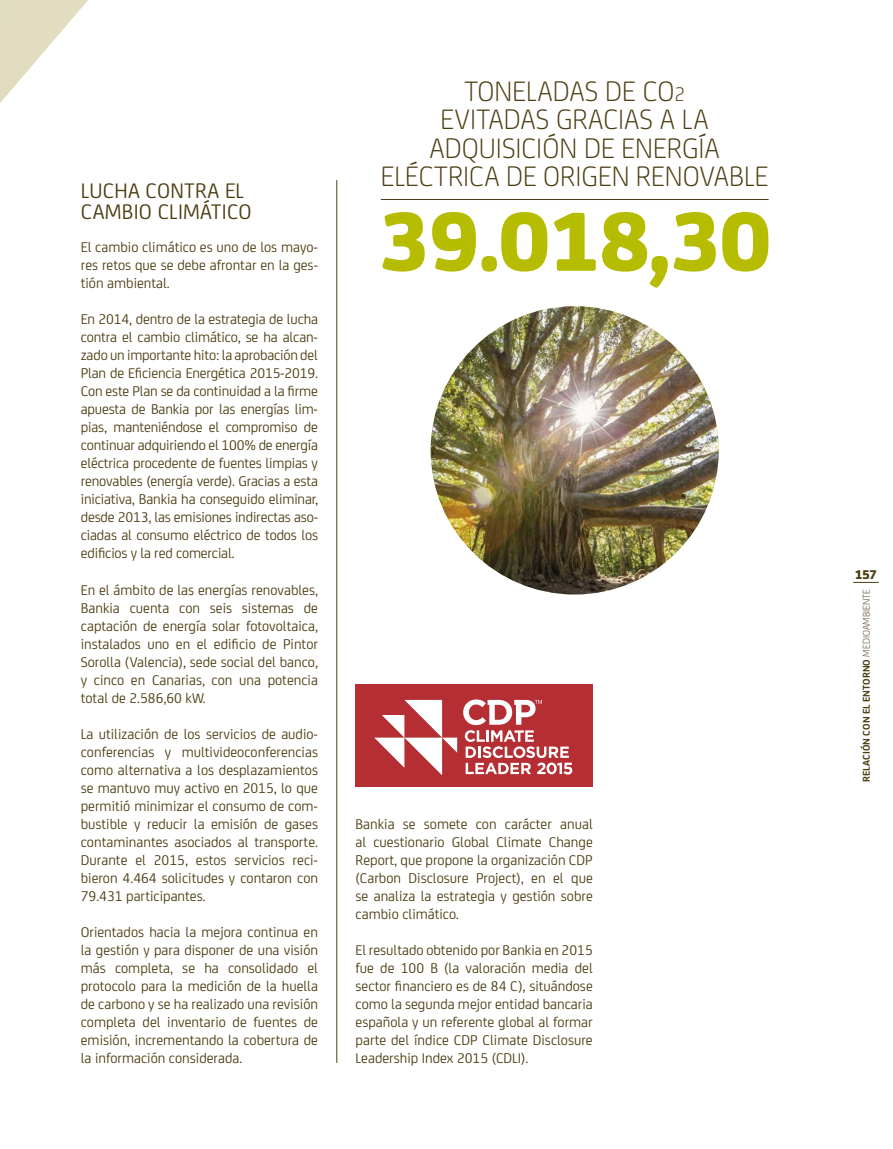
<style>
.page{position:relative;width:893px;height:1149px;background:#fff}
.page>*{position:absolute;margin:0;border:0;box-sizing:border-box;transform-origin:0 0}
.t1{font:800 89.55px "Bankia";letter-spacing:-.02em;color:#b6bc00}
.t2{font:300 30px "Bankia";color:#4c3e12}
.t3{font:22.5px "Bankia";color:#4c3e12}
.t4{font:15px/18px "Bankia";color:#4c3e12;text-align:justify}
.t5{font:800 13.5px "Bankia";color:#4c3e12}
.t6{font:700 10.5px "Bankia";color:#4c3e12}
.s1{font-size:21px}
.s2{font-weight:300}
</style>
<div class="page">
<img style="left:0;top:0;width:88px;height:103px">
<svg style="left:853px;top:582px;width:26px;height:1px"></svg>
<hr style="left:336px;top:180px;width:1px;height:882px;background:#4c3e12">
<hr style="left:381px;top:199px;width:388px;height:1px;background:#4c3e12">
<div style="left:356px;top:684px;width:237px;height:103px;background:#b42e34"></div>
<svg style="left:374px;top:699px;width:83px;height:76px"></svg>
<svg style="left:463px;top:699px;width:109px;height:75px"></svg>
<img style="left:431px;top:306px;width:288px;height:288px;border-radius:144px">
<h3 class="t3" style="left:81px;top:175px;width:22px">Lucha</h3>
<h3 class="t3" style="left:146px;top:175px;width:14px">contra</h3>
<h3 class="t3" style="left:225px;top:175px;width:10px">el</h3>
<h3 class="t3" style="left:81px;top:196px;width:131px">cambio climático</h3>
<p class="t4" style="left:81px;top:237px;width:239px">El cambio climático es uno de los mayo&shy;res retos que se debe afrontar en la ges&shy;tión ambiental.</p>
<p class="t4" style="left:81px;top:309px;width:239px">En 2014, dentro de la estrategia de lucha contra el cambio climático, se ha alcan&shy;zado un importante hito: la aprobación del Plan de Eficiencia Energética 2015-2019.<br>Con este Plan se da continuidad a la firme apuesta de Bankia por las energías lim&shy;pias, manteniéndose el compromiso de continuar adquiriendo el 100% de energía eléctrica procedente de fuentes limpias y renovables (energía verde). Gracias a esta iniciativa, Bankia ha conseguido eliminar, desde 2013, las emisiones indirectas aso&shy;ciadas al consumo eléctrico de todos los edificios y la red comercial.</p>
<p class="t4" style="left:81px;top:579px;width:239px">En el ámbito de las energías renovables, Bankia cuenta con seis sistemas de captación de energía solar fotovoltaica, instalados uno en el edificio de Pintor Sorolla (Valencia), sede social del banco, y cinco en Canarias, con una potencia total de 2.586,60 kW.</p>
<p class="t4" style="left:81px;top:723px;width:239px">La utilización de los servicios de audio&shy;conferencias y multivideoconferencias como alternativa a los desplazamientos se mantuvo muy activo en 2015, lo que permitió minimizar el consumo de com&shy;bustible y reducir la emisión de gases contaminantes asociados al transporte.<br>Durante el 2015, estos servicios reci&shy;bieron 4.464 solicitudes y contaron con 79.431 participantes.</p>
<p class="t4" style="left:81px;top:921px;width:239px">Orientados hacia la mejora continua en la gestión y para disponer de una visión más completa, se ha consolidado el protocolo para la medición de la huella de carbono y se ha realizado una revisión completa del inventario de fuentes de emisión, incrementando la cobertura de la información considerada.</p>
<h2 class="t2" style="left:464px;top:69px;width:16px">TONELADAS</h2>
<h2 class="t2" style="left:605px;top:69px;width:82px">DE CO<span class="s1">2</span></h2>
<h2 class="t2" style="left:441px;top:98px;width:15px">EVITADAS</h2>
<h2 class="t2" style="left:556px;top:98px;width:15px">GRACIAS</h2>
<h2 class="t2" style="left:660px;top:98px;width:36px">A LA</h2>
<h2 class="t2" style="left:429px;top:126px;width:63px">ADQUISICIÓN</h2>
<h2 class="t2" style="left:584px;top:126px;width:53px">DE ENERGÍA</h2>
<h2 class="t2" style="left:381px;top:155px;width:14px">ELÉCTRICA</h2>
<h2 class="t2" style="left:506px;top:155px;width:52px">DE ORIGEN</h2>
<h2 class="t2" style="left:636px;top:155px;width:16px">RENOVABLE</h2>
<h1 class="t1" style="left:378px;top:171px;width:395px">39.018,30</h1>
<p class="t4" style="left:356px;top:813px;width:239px">Bankia se somete con carácter anual al cuestionario Global Climate Change Report, que propone la organización CDP (Carbon Disclosure Project), en el que se analiza la estrategia y gestión sobre cambio climático.</p>
<p class="t4" style="left:356px;top:939px;width:239px">El resultado obtenido por Bankia en 2015 fue de 100 B (la valoración media del sector financiero es de 84 C), situándose como la segunda mejor entidad bancaria española y un referente global al formar parte del índice CDP Climate Disclosure Leadership Index 2015 (CDLI).</p>
<p class="t5" style="left:855px;top:563px;width:24px">157</p>
<p class="t6" style="left:859px;top:781px;width:193px;rotate:-90deg">RELACIÓN CON EL ENTORNO <span class="s2">MEDIOAMBIENTE</span></p>
</div>
